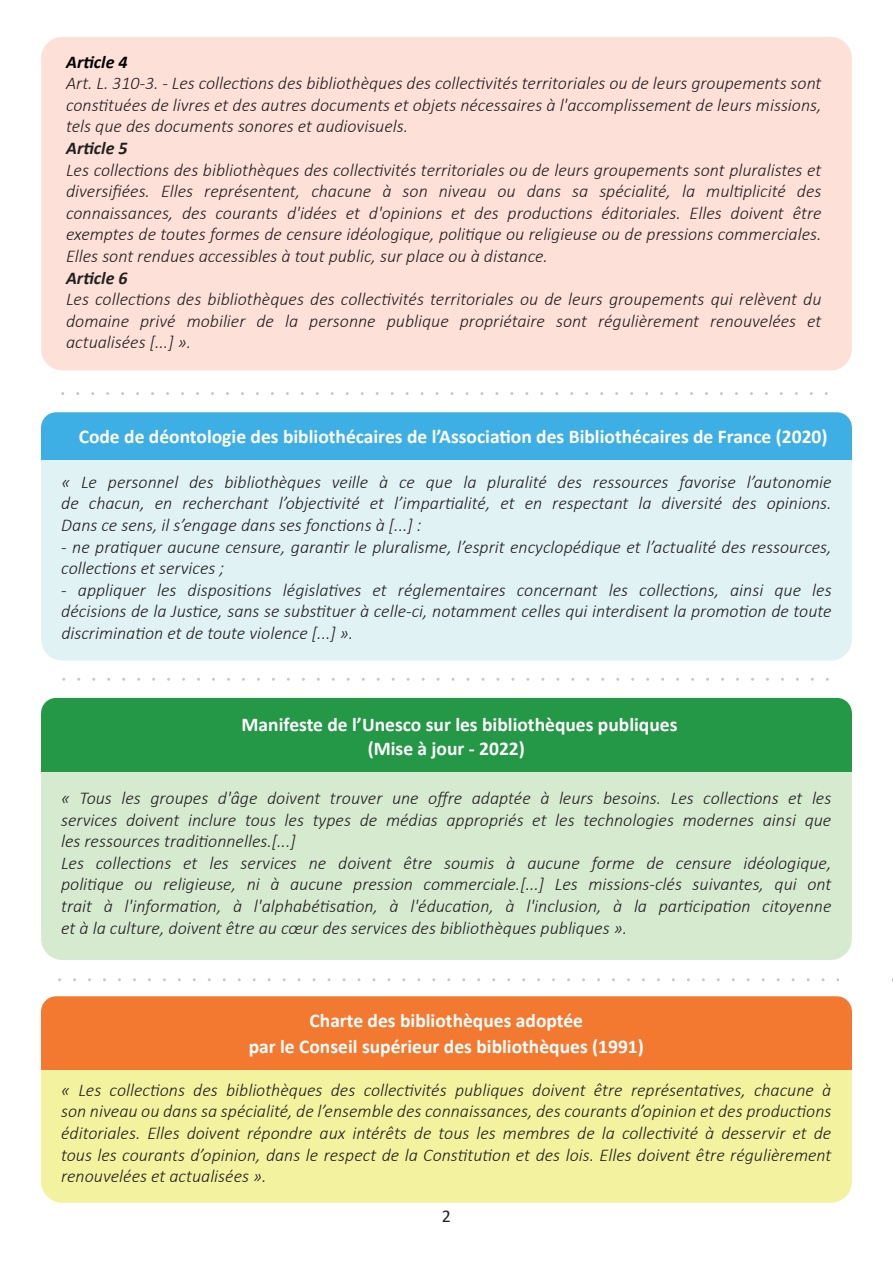
<style>
.page{position:relative;width:893px;height:1263px;background:#fff}
.page>*{position:absolute;margin:0;border:0;box-sizing:border-box;transform-origin:0 0}
.t1{font:700 19.5px/25.2px "Calibri";color:#fff;text-align:center}
.t2{font:italic 300 18px/21.6px "Calibri";color:#231f20;text-align:justify}
.t3{font:italic 700 18px "Calibri";color:#231f20}
.t4{font:italic 700 18px "Calibri";color:#000001}
.t5{font:18px "Calibri";color:#231f20}
</style>
<div class="page">
<div style="left:41px;top:1042px;width:811px;height:161px;background:#f3f29f;border-radius:21px"></div>
<div style="left:41px;top:996px;width:811px;height:30px;background:#f37930;border-radius:15px"></div>
<div style="left:41px;top:1011px;width:811px;height:59px;background:#f37930"></div>
<div style="left:41px;top:715px;width:811px;height:245px;background:#d6ead0;border-radius:21px"></div>
<div style="left:41px;top:698px;width:811px;height:30px;background:#249846;border-radius:15px"></div>
<div style="left:41px;top:713px;width:811px;height:58px;background:#249846"></div>
<div style="left:41px;top:436px;width:811px;height:225px;background:#e0f2f4;border-radius:21px"></div>
<div style="left:41px;top:37px;width:811px;height:333px;background:#fde1d9;border-radius:21px"></div>
<div style="left:41px;top:412px;width:811px;height:30px;background:#3eafe4;border-radius:15px"></div>
<div style="left:41px;top:427px;width:811px;height:33px;background:#3eafe4"></div>
<svg style="left:63px;top:392px;width:765px;height:3px"></svg>
<svg style="left:64px;top:678px;width:765px;height:3px"></svg>
<svg style="left:60px;top:978px;width:779px;height:3px"></svg>
<p class="t4" style="left:66px;top:49px;width:63px">Article 4</p>
<p class="t2" style="left:66px;top:72px;width:757px">Art. L. 310-3. - Les collections des bibliothèques des collectivités territoriales ou de leurs groupements sont constituées de livres et des autres documents et objets nécessaires à l'accomplissement de leurs missions, tels que des documents sonores et audiovisuels.</p>
<p class="t3" style="left:66px;top:135px;width:63px">Article 5</p>
<p class="t2" style="left:66px;top:159px;width:757px">Les collections des bibliothèques des collectivités territoriales ou de leurs groupements sont pluralistes et diversifiées. Elles représentent, chacune à son niveau ou dans sa spécialité, la multiplicité des connaissances, des courants d'idées et d'opinions et des productions éditoriales. Elles doivent être exemptes de toutes formes de censure idéologique, politique ou religieuse ou de pressions commerciales.<br>Elles sont rendues accessibles à tout public, sur place ou à distance.</p>
<p class="t3" style="left:66px;top:265px;width:63px">Article 6</p>
<p class="t2" style="left:66px;top:288px;width:757px">Les collections des bibliothèques des collectivités territoriales ou de leurs groupements qui relèvent du domaine privé mobilier de la personne publique propriétaire sont régulièrement renouvelées et actualisées [...] ».</p>
<p class="t1" style="left:79px;top:423px;width:750px">Code de déontologie des bibliothécaires de l’Association des Bibliothécaires de France (2020)</p>
<p class="t2" style="left:61px;top:471px;width:772px">« Le personnel des bibliothèques veille à ce que la pluralité des ressources favorise l’autonomie de chacun, en recherchant l’objectivité et l’impartialité, et en respectant la diversité des opinions.<br>Dans ce sens, il s’engage dans ses fonctions à [...] :</p>
<p class="t2" style="left:61px;top:536px;width:772px">- ne pratiquer aucune censure, garantir le pluralisme, l’esprit encyclopédique et l’actualité des ressources, collections et services ;</p>
<p class="t2" style="left:61px;top:579px;width:772px">- appliquer les dispositions législatives et réglementaires concernant les collections, ainsi que les décisions de la Justice, sans se substituer à celle-ci, notamment celles qui interdisent la promotion de toute discrimination et de toute violence [...] ».</p>
<p class="t1" style="left:368px;top:713px;width:311px;line-height:23.4px;text-align:left;text-indent:-126px">Manifeste de l’Unesco sur les bibliothèques publiques (Mise à jour - 2022)</p>
<p class="t2" style="left:61px;top:787px;width:772px;text-align:left">« Tous les groupes d'âge doivent trouver une offre adaptée à leurs besoins. Les collections et les services doivent inclure tous les types de médias appropriés et les technologies modernes ainsi que les ressources traditionnelles.[...]<br>Les collections et les services ne doivent être soumis à aucune forme de censure idéologique, politique ou religieuse, ni à aucune pression commerciale.[...] Les missions-clés suivantes, qui ont trait à l'information, à l'alphabétisation, à l'éducation, à l'inclusion, à la participation citoyenne et à la culture, doivent être au cœur des services des bibliothèques publiques ».</p>
<p class="t1" style="left:249px;top:1008px;width:397px">Charte des bibliothèques adoptée<br>par le Conseil supérieur des bibliothèques (1991)</p>
<p class="t2" style="left:61px;top:1079px;width:772px">« Les collections des bibliothèques des collectivités publiques doivent être représentatives, chacune à son niveau ou dans sa spécialité, de l’ensemble des connaissances, des courants d’opinion et des productions éditoriales. Elles doivent répondre aux intérêts de tous les membres de la collectivité à desservir et de tous les courants d’opinion, dans le respect de la Constitution et des lois. Elles doivent être régulièrement renouvelées et actualisées ».</p>
<p class="t5" style="left:442px;top:1204px;width:11px">2</p>
</div>
